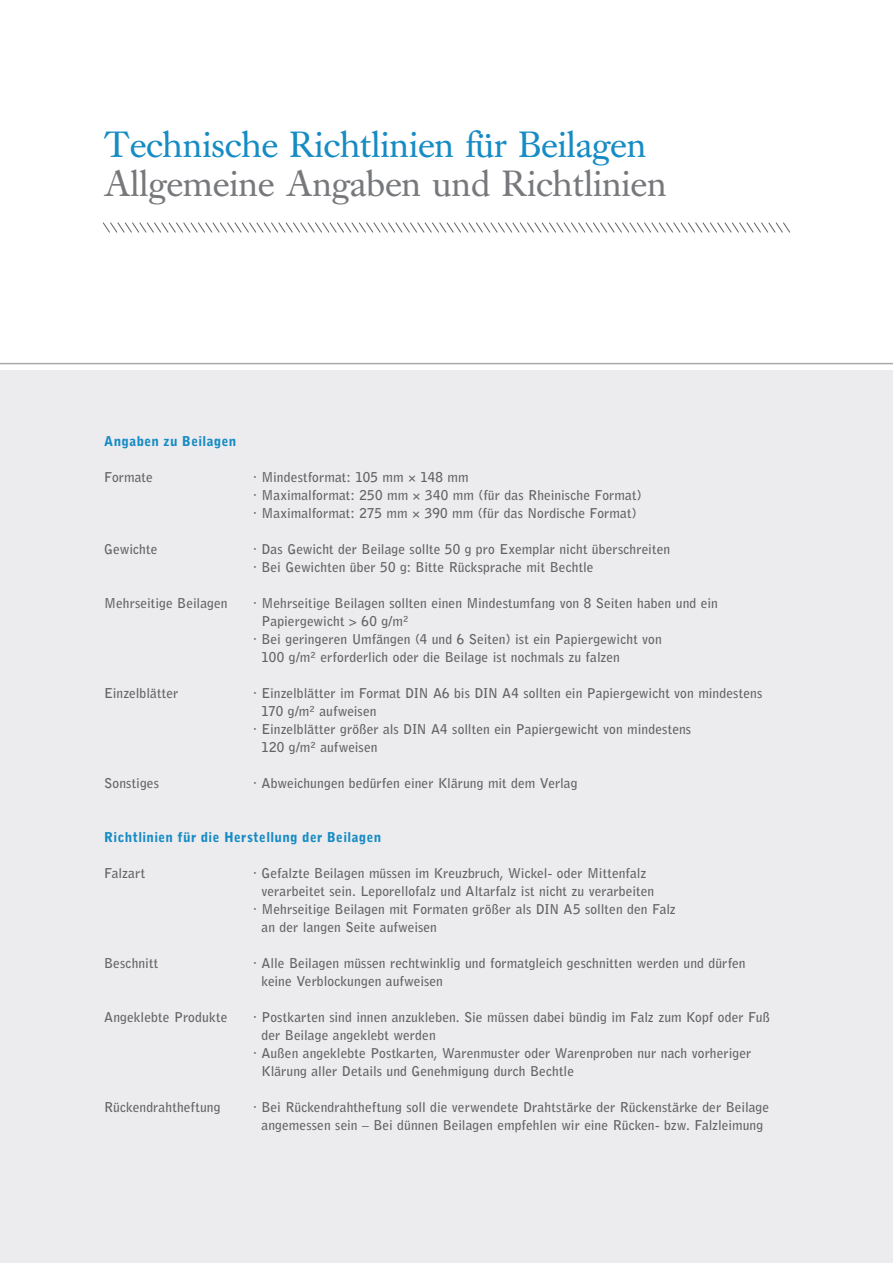
<style>
.page{position:relative;width:893px;height:1263px;background:#fff}
.page>*{position:absolute;margin:0;border:0;box-sizing:border-box;transform-origin:0 0}
.t1{font:36px "Caslon Buch BQ";color:#168bc4}
.t2{font:36px "Caslon Buch BQ";color:#76787b}
.t3{font:700 13.5px/18px "Bell Gothic";letter-spacing:.005em;color:#636366}
.t4{font:900 13.5px "Bell Gothic";letter-spacing:.025em;color:#168bc4}
</style>
<div class="page">
<hr style="left:0;top:363px;width:893px;height:1px;background:#a8a9ad">
<div style="left:0;top:370px;width:893px;height:893px;background:#ececee"></div>
<svg style="left:103px;top:222px;width:687px;height:11px"></svg>
<h1 class="t1" style="left:104px;top:123px;width:544px">Technische Richtlinien für Beilagen</h1>
<h1 class="t2" style="left:104px;top:162px;width:564px">Allgemeine Angaben und Richtlinien</h1>
<p class="t4" style="left:104px;top:433px;width:134px">Angaben zu Beilagen</p>
<p class="t3" style="left:104px;top:468px;width:50px">Formate</p>
<p class="t3" style="left:253px;top:468px;width:390px">· Mindestformat: 105 mm × 148 mm<br>· Maximalformat: 250 mm × 340 mm (für das Rheinische Format) · Maximalformat: 275 mm × 390 mm (für das Nordische Format)</p>
<p class="t3" style="left:104px;top:540px;width:55px">Gewichte</p>
<p class="t3" style="left:253px;top:540px;width:419px">· Das Gewicht der Beilage sollte 50 g pro Exemplar nicht überschreiten · Bei Gewichten über 50 g: Bitte Rücksprache mit Bechtle</p>
<p class="t3" style="left:104px;top:594px;width:125px">Mehrseitige Beilagen</p>
<p class="t3" style="left:253px;top:594px;width:466px">· Mehrseitige Beilagen sollten einen Mindestumfang von 8 Seiten haben und ein</p>
<p class="t3" style="left:262px;top:612px;width:148px">Papiergewicht &gt; 60 g/m²</p>
<p class="t3" style="left:253px;top:630px;width:410px">· Bei geringeren Umfängen (4 und 6 Seiten) ist ein Papiergewicht von</p>
<p class="t3" style="left:262px;top:648px;width:360px">100 g/m² erforderlich oder die Beilage ist nochmals zu falzen</p>
<p class="t3" style="left:104px;top:684px;width:76px">Einzelblätter</p>
<p class="t3" style="left:253px;top:684px;width:511px">· Einzelblätter im Format DIN A6 bis DIN A4 sollten ein Papiergewicht von mindestens</p>
<p class="t3" style="left:262px;top:702px;width:117px">170 g/m² aufweisen</p>
<p class="t3" style="left:253px;top:720px;width:440px">· Einzelblätter größer als DIN A4 sollten ein Papiergewicht von mindestens</p>
<p class="t3" style="left:262px;top:738px;width:118px">120 g/m² aufweisen</p>
<p class="t3" style="left:104px;top:774px;width:56px">Sonstiges</p>
<p class="t3" style="left:253px;top:774px;width:326px">· Abweichungen bedürfen einer Klärung mit dem Verlag</p>
<p class="t4" style="left:104px;top:829px;width:279px">Richtlinien für die Herstellung der Beilagen</p>
<p class="t3" style="left:104px;top:864px;width:43px">Falzart</p>
<p class="t3" style="left:253px;top:864px;width:395px">· Gefalzte Beilagen müssen im Kreuzbruch, Wickel- oder Mittenfalz</p>
<p class="t3" style="left:262px;top:882px;width:394px">verarbeitet sein. Leporellofalz und Altarfalz ist nicht zu verarbeiten</p>
<p class="t3" style="left:253px;top:900px;width:424px">· Mehrseitige Beilagen mit Formaten größer als DIN A5 sollten den Falz</p>
<p class="t3" style="left:262px;top:918px;width:177px">an der langen Seite aufweisen</p>
<p class="t3" style="left:104px;top:954px;width:56px">Beschnitt</p>
<p class="t3" style="left:262px;top:954px;width:486px;text-indent:-9px">· Alle Beilagen müssen rechtwinklig und formatgleich geschnitten werden und dürfen keine Verblockungen aufweisen</p>
<p class="t3" style="left:104px;top:1008px;width:125px">Angeklebte Produkte</p>
<p class="t3" style="left:253px;top:1008px;width:519px">· Postkarten sind innen anzukleben. Sie müssen dabei bündig im Falz zum Kopf oder Fuß</p>
<p class="t3" style="left:262px;top:1026px;width:176px">der Beilage angeklebt werden</p>
<p class="t3" style="left:253px;top:1044px;width:500px">· Außen angeklebte Postkarten, Warenmuster oder Warenproben nur nach vorheriger</p>
<p class="t3" style="left:262px;top:1062px;width:314px">Klärung aller Details und Genehmigung durch Bechtle</p>
<p class="t3" style="left:104px;top:1098px;width:118px">Rückendrahtheftung</p>
<p class="t3" style="left:253px;top:1098px;width:518px;text-align:center">· Bei Rückendrahtheftung soll die verwendete Drahtstärke der Rückenstärke der Beilage angemessen sein – Bei dünnen Beilagen empfehlen wir eine Rücken- bzw. Falzleimung</p>
</div>
